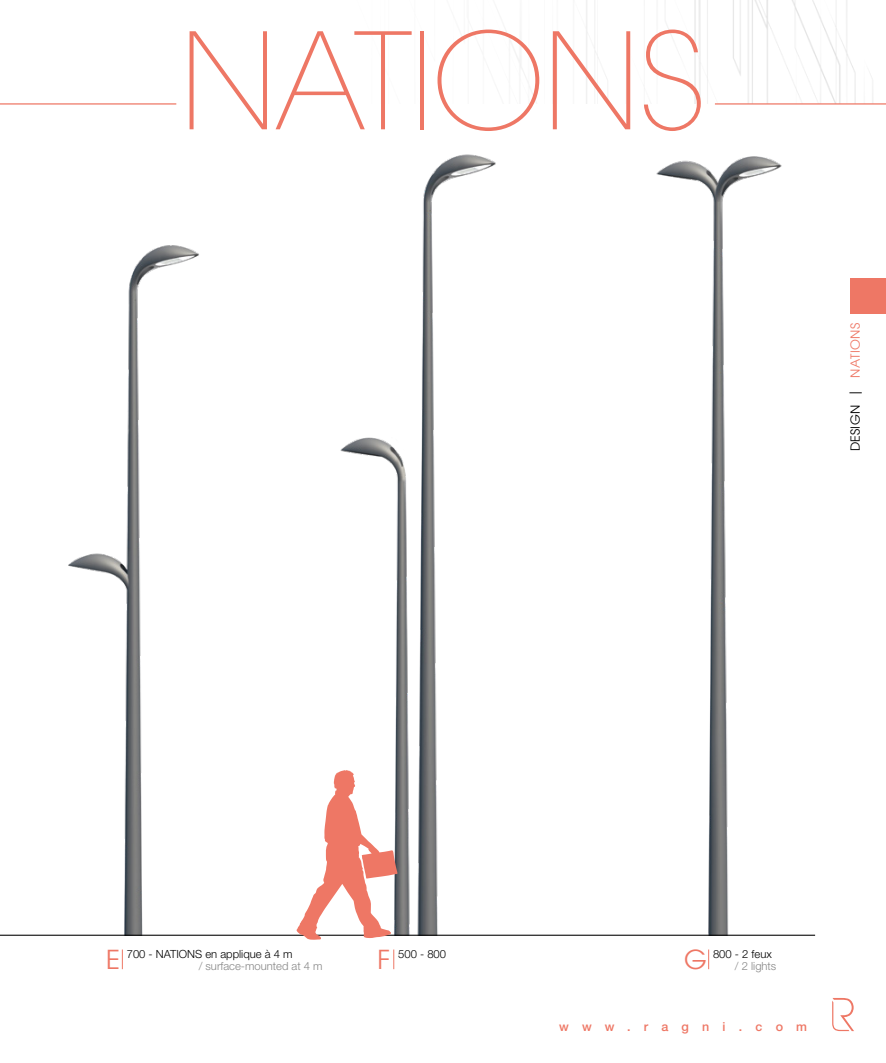
<style>
.page{position:relative;width:886px;height:1063px;background:#fff}
.page>*{position:absolute;margin:0;border:0;box-sizing:border-box;transform-origin:0 0}
.t1{font:200 132.5px "ITC Avant Garde Std";letter-spacing:-.02em;color:#ee7765}
.t2{font:26.12px "Avant Garde";color:#ee7765}
.t3{font:12.5px "Avant Garde";letter-spacing:.02em;color:#000}
.t4{font:500 12.5px "Helvetica Neue LT Std";letter-spacing:1.055em;color:#ee7765}
.t5{font:300 11.25px "Helvetica Neue LT Std";color:#000}
.t6{font:300 11.25px "Helvetica Neue LT Std";color:#878787}
.s1{color:#ee7765}
</style>
<div class="page">
<img style="left:508px;top:0;width:365px;height:103px">
<hr style="left:0;top:103px;width:176px;height:2px;background:#ee7765">
<hr style="left:715px;top:103px;width:171px;height:2px;background:#ee7765">
<svg style="left:122px;top:950px;width:1px;height:19px"></svg>
<svg style="left:393px;top:950px;width:1px;height:19px"></svg>
<svg style="left:708px;top:950px;width:1px;height:19px"></svg>
<img style="left:43px;top:245px;width:189px;height:690px">
<img style="left:340px;top:154px;width:175px;height:781px">
<img style="left:627px;top:156px;width:186px;height:779px">
<svg style="left:832px;top:998px;width:22px;height:33px"></svg>
<div style="left:850px;top:278px;width:36px;height:35px;background:#ee7765"></div>
<hr style="left:0;top:935px;width:815px;height:1px;background:#000">
<svg style="left:296px;top:770px;width:102px;height:170px"></svg>
<p class="t1" style="left:179px;top:4px;width:529px">NATIONS</p>
<p class="t3" style="left:848px;top:451px;width:130px;rotate:-90deg">DESIGN | <span class="s1">NATIONS</span></p>
<p class="t2" style="left:106px;top:944px;width:16px">E</p>
<p class="t5" style="left:127px;top:947px;width:167px">700 - NATIONS en applique à 4 m</p>
<p class="t6" style="left:199px;top:959px;width:125px">/ surface-mounted at 4 m</p>
<p class="t2" style="left:377px;top:944px;width:14px">F</p>
<p class="t5" style="left:398px;top:947px;width:49px">500 - 800</p>
<p class="t2" style="left:684px;top:944px;width:24px">G</p>
<p class="t5" style="left:713px;top:947px;width:60px">800 - 2 feux</p>
<p class="t6" style="left:735px;top:959px;width:43px">/ 2 lights</p>
<p class="t4" style="left:559px;top:1019px;width:250px">www.ragni.com</p>
</div>
